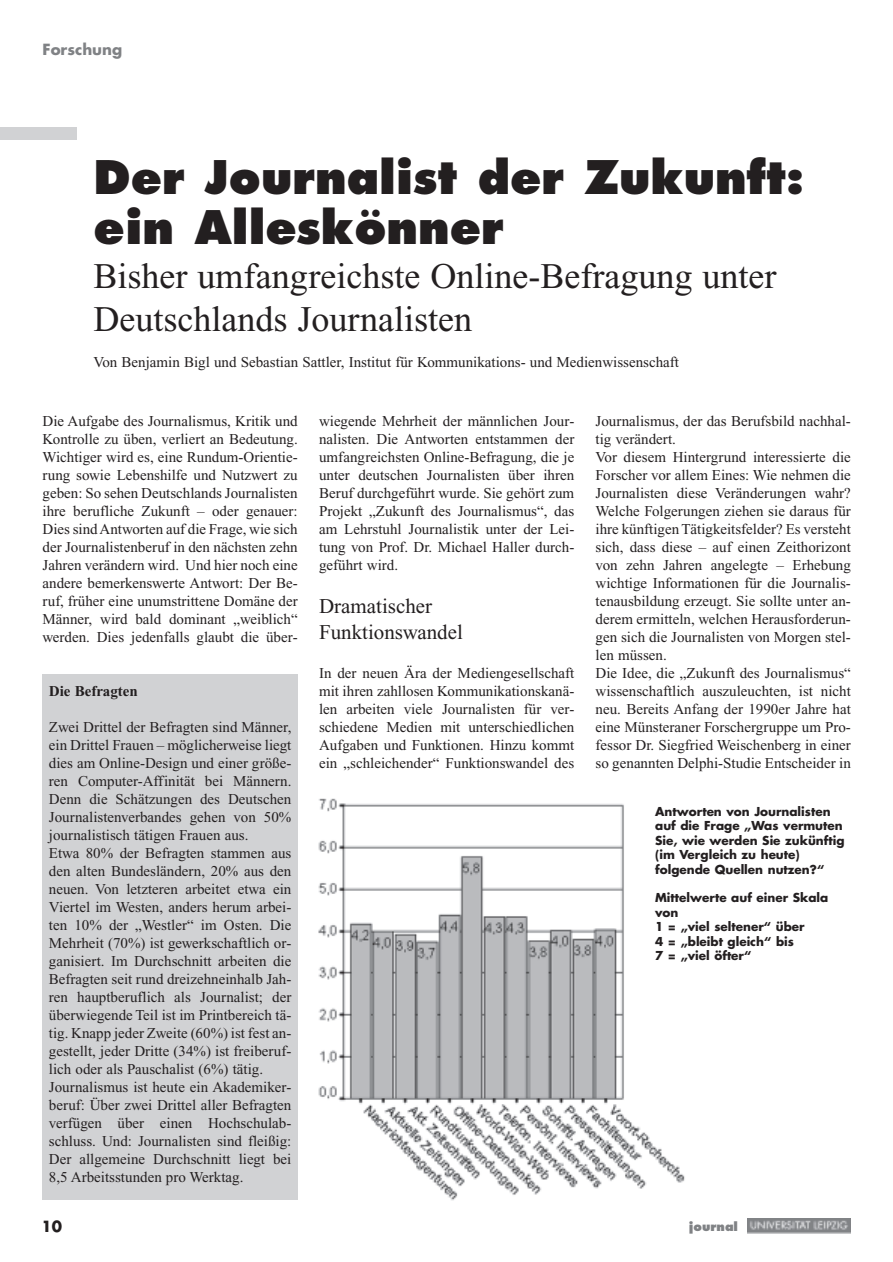
<style>
.page{position:relative;width:893px;height:1262px;background:#fff}
.page>*{position:absolute;margin:0;border:0;box-sizing:border-box;transform-origin:0 0}
.t1{font:800 45px/50.4px "Futura";color:#231f20}
.t2{font:36px/43.2px "Times New Roman";color:#231f20}
.t3{font:21px/25.2px "Times New Roman";color:#231f20}
.t4{font:15px/18px "Times New Roman";color:#231f20;text-align:justify}
.t5{font:700 15px "Times New Roman";color:#231f20}
.t6{font:700 15px "Futura";color:#808285}
.t7{font:700 15px "Futura";color:#231f20}
.t8{font:700 12px/14.4px "Futura";color:#231f20}
.t9{font:800 12px "Futura";color:#808285}
</style>
<div class="page">
<div style="left:747px;top:1218px;width:103px;height:16px;background:#c7c8ca"></div>
<img style="left:747px;top:1218px;width:103px;height:15px">
<div style="left:43px;top:674px;width:255px;height:525px;background:#d1d2d4"></div>
<div style="left:0;top:128px;width:77px;height:12px;background:#d1d2d4"></div>
<img style="left:318px;top:798px;width:367px;height:403px">
<div style="left:655px;top:806px;width:195px;height:190px;background:#fff"></div>
<p class="t6" style="left:43px;top:43px;width:81px">Forschung</p>
<h1 class="t1" style="left:94px;top:155px;width:712px">Der Journalist der Zukunft: ein Alleskönner</h1>
<h2 class="t2" style="left:94px;top:257px;width:684px">Bisher umfangreichste Online-Befragung unter<br>Deutschlands Journalisten</h2>
<p class="t4" style="left:94px;top:354px;width:587px">Von Benjamin Bigl und Sebastian Sattler, Institut für Kommunikations- und Medienwissenschaft</p>
<p class="t4" style="left:43px;top:413px;width:257px">Die Aufgabe des Journalismus, Kritik und Kontrolle zu üben, verliert an Bedeutung.<br>Wichtiger wird es, eine Rundum-Orientie&shy;rung sowie Lebenshilfe und Nutzwert zu geben: So sehen Deutschlands Journalisten ihre berufliche Zukunft – oder genauer:<br>Dies sind Antworten auf die Frage, wie sich der Journalistenberuf in den nächsten zehn Jahren verändern wird. Und hier noch eine andere bemerkenswerte Antwort: Der Be&shy;ruf, früher eine unumstrittene Domäne der Männer, wird bald dominant „weiblich“ werden. Dies jedenfalls glaubt die über-</p>
<p class="t4" style="left:319px;top:413px;width:257px">wiegende Mehrheit der männlichen Jour&shy;nalisten. Die Antworten entstammen der umfangreichsten Online-Befragung, die je unter deutschen Journalisten über ihren Beruf durchgeführt wurde. Sie gehört zum Projekt „Zukunft des Journalismus“, das am Lehrstuhl Journalistik unter der Lei&shy;tung von Prof. Dr. Michael Haller durch&shy;geführt wird.</p>
<h3 class="t3" style="left:319px;top:596px;width:145px">Dramatischer<br>Funktionswandel</h3>
<p class="t4" style="left:319px;top:665px;width:257px">In der neuen Ära der Mediengesellschaft mit ihren zahllosen Kommunikationskanä&shy;len arbeiten viele Journalisten für ver&shy;schiedene Medien mit unterschiedlichen Aufgaben und Funktionen. Hinzu kommt ein „schleichender“ Funktionswandel des</p>
<p class="t5" style="left:49px;top:686px;width:90px">Die Befragten</p>
<p class="t4" style="left:49px;top:719px;width:244px;text-align:left">Zwei Drittel der Befragten sind Männer, ein Drittel Frauen – möglicherweise liegt dies am Online-Design und einer größe&shy;ren Computer-Affinität bei Männern.<br>Denn die Schätzungen des Deutschen Journalistenverbandes gehen von 50% journalistisch tätigen Frauen aus.<br>Etwa 80% der Befragten stammen aus den alten Bundesländern, 20% aus den neuen. Von letzteren arbeitet etwa ein Viertel im Westen, anders herum arbei&shy;ten 10% der „Westler“ im Osten. Die Mehrheit (70%) ist gewerkschaftlich or&shy;ganisiert. Im Durchschnitt arbeiten die Befragten seit rund dreizehneinhalb Jah&shy;ren hauptberuflich als Journalist; der überwiegende Teil ist im Printbereich tä&shy;tig. Knapp jeder Zweite (60%) ist fest an&shy;gestellt, jeder Dritte (34%) ist freiberuf&shy;lich oder als Pauschalist (6%) tätig.<br>Journalismus ist heute ein Akademiker&shy;beruf: Über zwei Drittel aller Befragten verfügen über einen Hochschulab&shy;schluss. Und: Journalisten sind fleißig:<br>Der allgemeine Durchschnitt liegt bei 8,5 Arbeitsstunden pro Werktag.</p>
<p class="t4" style="left:595px;top:413px;width:257px;text-align:left">Journalismus, der das Berufsbild nachhal&shy;tig verändert.<br>Vor diesem Hintergrund interessierte die Forscher vor allem Eines: Wie nehmen die Journalisten diese Veränderungen wahr?<br>Welche Folgerungen ziehen sie daraus für ihre künftigen Tätigkeitsfelder? Es versteht sich, dass diese – auf einen Zeithorizont von zehn Jahren angelegte – Erhebung wichtige Informationen für die Journalis&shy;tenausbildung erzeugt. Sie sollte unter an&shy;derem ermitteln, welchen Herausforderun&shy;gen sich die Journalisten von Morgen stel&shy;len müssen.<br>Die Idee, die „Zukunft des Journalismus“ wissenschaftlich auszuleuchten, ist nicht neu. Bereits Anfang der 1990er Jahre hat eine Münsteraner Forschergruppe um Pro&shy;fessor Dr. Siegfried Weischenberg in einer so genannten Delphi-Studie Entscheider in</p>
<p class="t8" style="left:655px;top:805px;width:191px">Antworten von Journalisten auf die Frage „Was vermuten<br>Sie, wie werden Sie zukünftig (im Vergleich zu heute) folgende Quellen nutzen?“</p>
<p class="t8" style="left:655px;top:891px;width:175px">Mittelwerte auf einer Skala von<br>1 = „viel seltener“ über<br>4 = „bleibt gleich“ bis<br>7 = „viel öfter“</p>
<p class="t7" style="left:42px;top:1219px;width:22px">10</p>
<p class="t9" style="left:689px;top:1220px;width:51px">journal</p>
</div>
